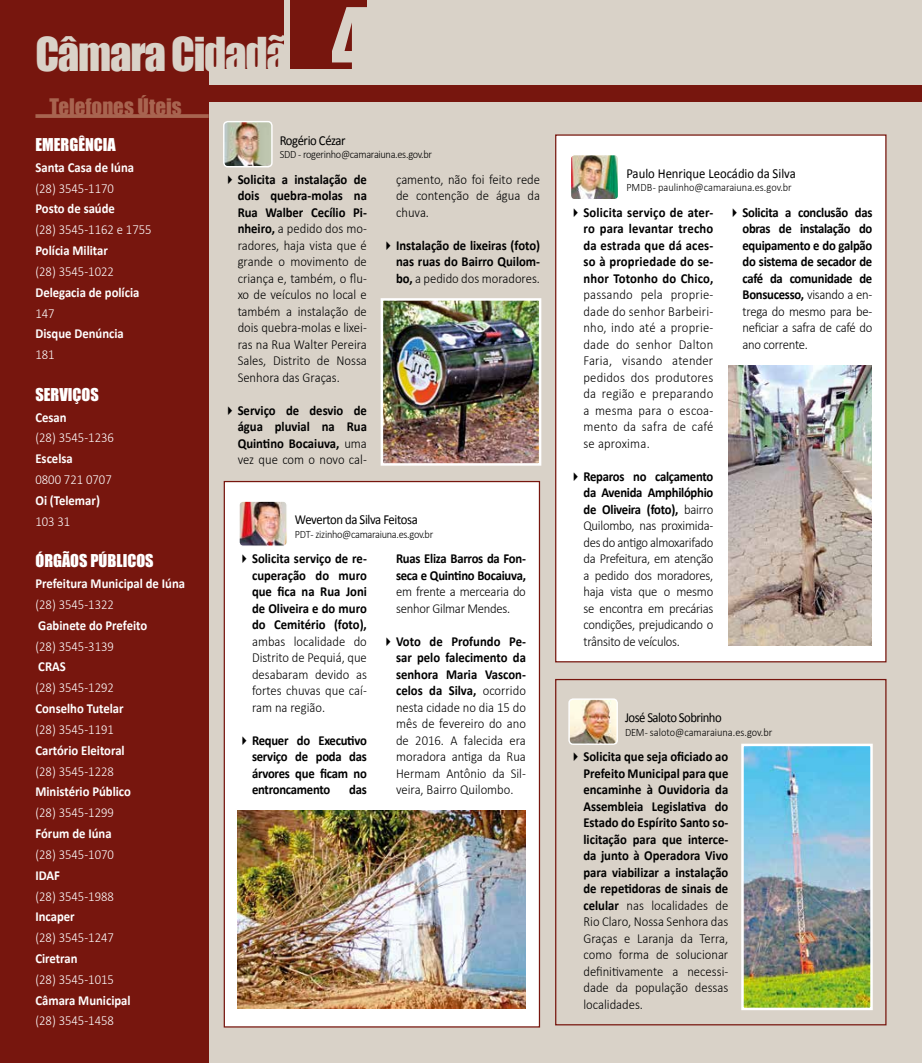
<style>
.page{position:relative;width:922px;height:1063px;background:#fff}
.page>*{position:absolute;margin:0;border:0;box-sizing:border-box;transform-origin:0 0}
.t1{font:42.88px "Impact";letter-spacing:-.03em;color:#d9d2c8}
.t2{font:21px "Impact";color:#a86450}
.t3{font:16.25px "Impact";color:#fff}
.t4{font:300 13.75px/16.5px "Calibri";color:#000;text-align:justify;scale:.92 1}
.t5{font:700 13.75px/16.5px "Calibri";color:#000;text-align:justify;scale:.92 1}
.t6{font:700 13.75px "Calibri";color:#fff;scale:.92 1}
.t7{font:300 13.75px "Calibri";color:#fff;scale:.92 1}
.t8{font:13.75px "Calibri";letter-spacing:-.03em;color:#000;scale:.92 1}
.t9{font:700 13.75px/16.5px "Calibri";letter-spacing:-.02em;color:#000;scale:.92 1}
.t10{font:300 13.75px/16.5px "Calibri";letter-spacing:-.02em;color:#000;scale:.92 1}
.t11{font:13.75px "Calibri";color:#000;scale:.92 1}
.t12{font:300 11.25px "Calibri";letter-spacing:-.03em;color:#000;scale:.92 1}
.t13{font:300 11.25px "Calibri";color:#000;scale:.92 1}
.s1{font-size:85px}
.s2{font-weight:700}
.s3{font-weight:300}
</style>
<div class="page">
<div style="left:0;top:0;width:921px;height:1063px;background:#d9d2c8"></div>
<div style="left:555px;top:134px;width:331px;height:528px;background:#fff;border:1px solid #77160e"></div>
<div style="left:224px;top:481px;width:316px;height:547px;background:#fff;border:1px solid #77160e"></div>
<div style="left:0;top:0;width:209px;height:1063px;background:#77160e"></div>
<div style="left:0;top:0;width:283px;height:68px;background:#77160e"></div>
<div style="left:291px;top:0;width:76px;height:68px;background:#77160e"></div>
<div style="left:202px;top:85px;width:719px;height:16px;background:#77160e"></div>
<img style="left:240px;top:502px;width:46px;height:43px">
<div style="left:238px;top:500px;width:50px;height:47px;border:1px solid #fff;border-radius:4px"></div>
<hr style="left:35px;top:114px;width:174px;height:4px;background:#a86450">
<img style="left:570px;top:699px;width:47px;height:45px">
<div style="left:568px;top:698px;width:49px;height:47px;border:1px solid #fff;border-radius:4px"></div>
<div style="left:555px;top:679px;width:331px;height:346px;border:1px solid #77160e"></div>
<img style="left:571px;top:156px;width:46px;height:42px">
<div style="left:569px;top:154px;width:50px;height:46px;border:1px solid #fff;border-radius:4px"></div>
<img style="left:238px;top:811px;width:287px;height:198px">
<img style="left:744px;top:747px;width:125px;height:260px">
<div style="left:741px;top:744px;width:131px;height:266px;border:2px solid #fff"></div>
<img style="left:383px;top:301px;width:155px;height:162px">
<div style="left:380px;top:298px;width:161px;height:168px;border:2px solid #fff"></div>
<img style="left:225px;top:122px;width:47px;height:45px">
<div style="left:223px;top:121px;width:49px;height:46px;border:1px solid #fff;border-radius:4px"></div>
<img style="left:728px;top:365px;width:143px;height:281px">
<h1 class="t1" style="left:35px;top:21px;width:340px">CÂMARA CIDADÃ <span class="s1">4</span></h1>
<h2 class="t2" style="left:50px;top:90px;width:133px">TELEFONES ÚTEIS</h2>
<p class="t3" style="left:35px;top:132px;width:67px">EMERGÊNCIA</p>
<p class="t6" style="left:35px;top:158px;width:109px">Santa Casa de Iúna</p>
<p class="t7" style="left:35px;top:179px;width:87px">(28) 3545-1170</p>
<p class="t6" style="left:35px;top:200px;width:88px">Posto de saúde</p>
<p class="t7" style="left:35px;top:221px;width:128px">(28) 3545-1162 e 1755</p>
<p class="t6" style="left:35px;top:242px;width:80px">Polícia Militar</p>
<p class="t7" style="left:35px;top:263px;width:87px">(28) 3545-1022</p>
<p class="t6" style="left:35px;top:283px;width:114px">Delegacia de polícia</p>
<p class="t7" style="left:35px;top:304px;width:22px">147</p>
<p class="t6" style="left:35px;top:325px;width:97px">Disque Denúncia</p>
<p class="t7" style="left:35px;top:346px;width:22px">181</p>
<p class="t3" style="left:35px;top:382px;width:17px">SERVI</p>
<p class="t3" style="left:73px;top:382px;width:19px">ÇOS</p>
<p class="t6" style="left:35px;top:408px;width:35px">Cesan</p>
<p class="t7" style="left:35px;top:429px;width:87px">(28) 3545-1236</p>
<p class="t6" style="left:35px;top:450px;width:42px">Escelsa</p>
<p class="t7" style="left:35px;top:471px;width:84px">0800 721 0707</p>
<p class="t6" style="left:35px;top:492px;width:72px">Oi (Telemar)</p>
<p class="t7" style="left:35px;top:513px;width:39px">103 31</p>
<p class="t3" style="left:35px;top:548px;width:96px">ÓRGÃOS PÚBLICOS</p>
<p class="t6" style="left:35px;top:575px;width:164px">Prefeitura Municipal de Iúna</p>
<p class="t7" style="left:35px;top:596px;width:87px">(28) 3545-1322</p>
<p class="t6" style="left:38px;top:616px;width:120px">Gabinete do Prefeito</p>
<p class="t7" style="left:35px;top:638px;width:87px">(28) 3545-3139</p>
<p class="t6" style="left:38px;top:658px;width:16px">CRAS</p>
<p class="t7" style="left:35px;top:679px;width:87px">(28) 3545-1292</p>
<p class="t6" style="left:35px;top:700px;width:97px">Conselho Tutelar</p>
<p class="t7" style="left:35px;top:721px;width:87px">(28) 3545-1191</p>
<p class="t6" style="left:35px;top:741px;width:98px">Cartório Eleitoral</p>
<p class="t7" style="left:35px;top:762px;width:87px">(28) 3545-1228</p>
<p class="t6" style="left:35px;top:783px;width:105px">Ministério Público</p>
<p class="t7" style="left:35px;top:804px;width:87px">(28) 3545-1299</p>
<p class="t6" style="left:35px;top:825px;width:84px">Fórum de Iúna</p>
<p class="t7" style="left:35px;top:846px;width:87px">(28) 3545-1070</p>
<p class="t6" style="left:35px;top:866px;width:28px">IDAF</p>
<p class="t7" style="left:35px;top:887px;width:87px">(28) 3545-1988</p>
<p class="t6" style="left:35px;top:908px;width:44px">Incaper</p>
<p class="t7" style="left:35px;top:929px;width:87px">(28) 3545-1247</p>
<p class="t6" style="left:35px;top:950px;width:47px">Ciretran</p>
<p class="t7" style="left:35px;top:971px;width:87px">(28) 3545-1015</p>
<p class="t6" style="left:35px;top:991px;width:105px">Câmara Municipal</p>
<p class="t7" style="left:35px;top:1012px;width:87px">(28) 3545-1458</p>
<p class="t8" style="left:280px;top:131px;width:73px">Rogério Cézar</p>
<p class="t12" style="left:280px;top:148px;width:167px">SDD - rogerinho@camaraiuna.es.gov.br</p>
<p class="t4" style="left:237px;top:171px;width:142px;text-indent:-14px">✔<span class="s2">Solicita a instalação de dois quebra-molas na Rua Walber Cecílio Pi&shy;nheiro,</span> a pedido dos mo&shy;radores, haja vista que é grande o movimento de criança e, também, o flu&shy;xo de veículos no local e também a instalação de dois quebra-molas e lixei&shy;ras na Rua Walter Pereira Sales, Distrito de Nossa Senhora das Graças.</p>
<p class="t5" style="left:237px;top:402px;width:142px;text-indent:-14px">✔Serviço de desvio de água pluvial na Rua Quintino Bocaiuva, <span class="s3">uma vez que com o novo cal-</span></p>
<p class="t4" style="left:396px;top:171px;width:158px">çamento, não foi feito rede de contenção de água da chuva.</p>
<p class="t5" style="left:396px;top:237px;width:158px;text-indent:-14px">✔Instalação de lixeiras (foto) nas ruas do Bairro Quilom&shy;bo, <span class="s3">a pedido dos moradores.</span></p>
<p class="t8" style="left:295px;top:511px;width:135px">Weverton da Silva Feitosa</p>
<p class="t12" style="left:295px;top:527px;width:152px">PDT - zizinho@camaraiuna.es.gov.br</p>
<p class="t5" style="left:252px;top:551px;width:126px;text-indent:-14px">✔Solicita serviço de re&shy;cuperação do muro que fica na Rua Joni de Oliveira e do muro do Cemitério (foto),</p>
<p class="t4" style="left:252px;top:633px;width:126px">ambas localidade do Distrito de Pequiá, que desabaram devido as fortes chuvas que caí&shy;ram na região.</p>
<p class="t5" style="left:252px;top:732px;width:126px;text-indent:-14px">✔Requer do Executivo serviço de poda das árvores que ficam no entroncamento</p>
<p class="t5" style="left:349px;top:782px;width:21px">das</p>
<p class="t9" style="left:396px;top:551px;width:143px">Ruas Eliza Barros da Fon&shy;seca e Quintino Bocaiuva,</p>
<p class="t10" style="left:396px;top:583px;width:143px">em frente a mercearia do senhor Gilmar Mendes.</p>
<p class="t4" style="left:396px;top:633px;width:143px;text-indent:-14px">✔<span class="s2">Voto de Profundo Pe&shy;sar pelo falecimento da senhora Maria Vascon&shy;celos da Silva,</span> ocorrido nesta cidade no dia 15 do mês de fevereiro do ano de 2016. A falecida era moradora antiga da Rua Hermam Antônio da Sil&shy;veira, Bairro Quilombo.</p>
<p class="t11" style="left:626px;top:164px;width:186px">Paulo Henrique Leocádio da Silva</p>
<p class="t13" style="left:626px;top:181px;width:181px">PMDB - paulinho@camaraiuna.es.gov.br</p>
<p class="t5" style="left:583px;top:204px;width:143px;text-indent:-14px">✔Solicita serviço de ater&shy;ro para levantar trecho da estrada que dá aces&shy;so à propriedade do se&shy;nhor Totonho do Chico,</p>
<p class="t4" style="left:583px;top:286px;width:143px">passando pela proprie&shy;dade do senhor Barbeiri&shy;nho, indo até a proprie&shy;dade do senhor Dalton Faria, visando atender pedidos dos produtores da região e preparando a mesma para o escoa&shy;mento da safra de café se aproxima.</p>
<p class="t4" style="left:583px;top:468px;width:143px;text-indent:-14px">✔<span class="s2">Reparos no calçamento da Avenida Amphilóphio de Oliveira (foto),</span> bairro Quilombo, nas proximida&shy;des do antigo almoxarifado da Prefeitura, em atenção a pedido dos moradores, haja vista que o mesmo se encontra em precárias condições, prejudicando o trânsito de veículos.</p>
<p class="t5" style="left:742px;top:204px;width:143px;text-indent:-14px">✔Solicita a conclusão das obras de instalação do equipamento e do galpão do sistema de secador de café da comunidade de Bonsucesso, <span class="s3">visando a en&shy;trega do mesmo para be&shy;neficiar a safra de café do ano corrente.</span></p>
<p class="t8" style="left:625px;top:709px;width:107px">José Saloto Sobrinho</p>
<p class="t13" style="left:625px;top:725px;width:162px">DEM - saloto@camaraiuna.es.gov.br</p>
<p class="t5" style="left:583px;top:749px;width:159px;text-indent:-14px">✔Solicita que seja oficiado ao Prefeito Municipal para que encaminhe à Ouvidoria da Assembleia Legislativa do Estado do Espírito Santo so&shy;licitação para que interce&shy;da junto à Operadora Vivo para viabilizar a instalação de repetidoras de sinais de celular <span class="s3">nas localidades de Rio Claro, Nossa Senhora das Graças e Laranja da Terra, como forma de solucionar definitivamente a necessi&shy;dade da população dessas localidades.</span></p>
</div>
